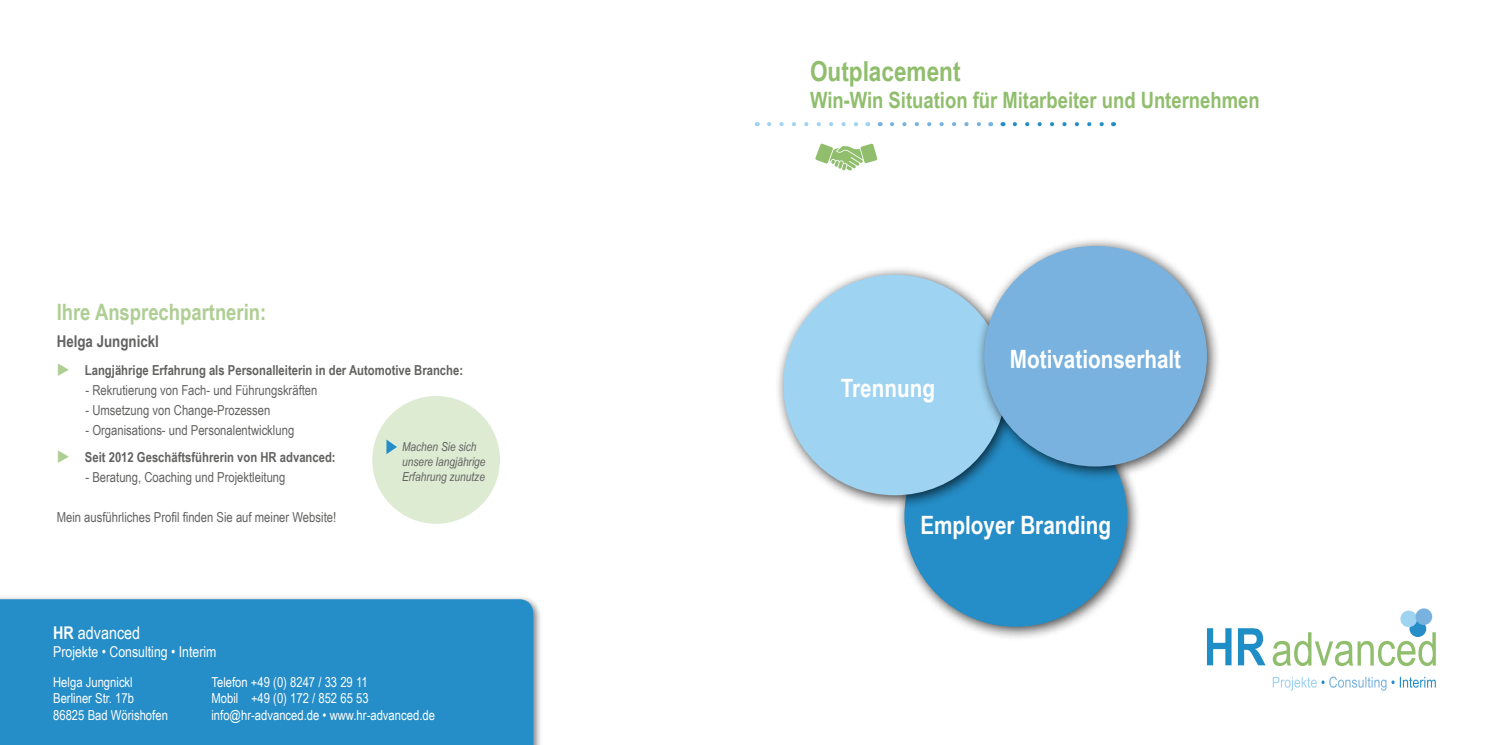
<style>
.page{position:relative;width:1489px;height:745px;background:#fff}
.page>*{position:absolute;margin:0;border:0;box-sizing:border-box;transform-origin:0 0}
.t1{font:700 27.5px "Arial Narrow";color:#90be6d}
.t2{font:700 25.25px "Arial Narrow";color:#fff}
.t3{font:700 22.5px "Arial Narrow";color:#90be6d}
.t4{font:700 22.5px "Arial Narrow";color:#aece93}
.t5{font:17.5px "Arial Narrow";color:#fff}
.t6{font:700 16.25px "Arial Narrow";color:#626261}
.t7{font:15px "Arial Narrow";color:#fff}
.t8{font:13.75px "Arial Narrow";color:#626261}
.t9{font:13.75px/16.5px "Arial Narrow";color:#fff}
.t10{font:700 13.75px "Arial Narrow";color:#626261}
.t11{font:italic 12.38px/14.9px "Arial Narrow";color:#626261}
.s1{color:#aece93}
.s2{font-weight:700}
</style>
<div class="page">
<div style="left:895px;top:396px;width:246px;height:244px;background:#000;opacity:.75"></div>
<div style="left:904px;top:406px;width:223px;height:220px;background:#258dc7;border-radius:50%"></div>
<svg style="left:1207px;top:628px;width:24px;height:37px"></svg>
<svg style="left:1238px;top:628px;width:27px;height:37px"></svg>
<svg style="left:1272px;top:631px;width:163px;height:34px"></svg>
<div style="left:1409px;top:620px;width:16px;height:16px;background:#258dc7;border-radius:50%"></div>
<div style="left:1400px;top:610px;width:16px;height:16px;background:#9ed3f1;border-radius:50%"></div>
<div style="left:1415px;top:608px;width:16px;height:16px;background:#79b2de;border-radius:50%"></div>
<svg style="left:1272px;top:676px;width:163px;height:14px"></svg>
<div style="left:773px;top:265px;width:247px;height:244px;background:#000;opacity:.75"></div>
<div style="left:783px;top:274px;width:223px;height:221px;background:#9ed3f1;border-radius:50%"></div>
<div style="left:974px;top:236px;width:246px;height:244px;background:#000;opacity:.75"></div>
<div style="left:984px;top:246px;width:222px;height:220px;background:#79b2de;border-radius:50%"></div>
<svg style="left:769px;top:122px;width:89px;height:4px"></svg>
<svg style="left:891px;top:122px;width:90px;height:4px"></svg>
<svg style="left:1014px;top:122px;width:90px;height:4px"></svg>
<div style="left:0;top:594px;width:543px;height:150px;background:#000;opacity:.5"></div>
<div style="left:0;top:599px;width:533px;height:145px;background:#258dc7"></div>
<svg style="left:815px;top:143px;width:62px;height:28px"></svg>
<div style="left:372px;top:395px;width:128px;height:128px;background:#ddebd3;border-radius:50%"></div>
<svg style="left:386px;top:439px;width:11px;height:15px"></svg>
<h1 class="t1" style="left:810px;top:55px;width:152px">Outplacement</h1>
<h3 class="t3" style="left:810px;top:87px;width:451px">Win-Win Situation für Mitarbeiter und Unternehmen</h3>
<h3 class="t4" style="left:57px;top:298px;width:211px">Ihre Ansprechpartnerin:</h3>
<p class="t6" style="left:57px;top:331px;width:104px">Helga Jungnickl</p>
<p class="t10" style="left:57px;top:361px;width:408px"><span class="s1">◆</span> Langjährige Erfahrung als Personalleiterin in der Automotive Branche:</p>
<p class="t8" style="left:85px;top:381px;width:233px">- Rekrutierung von Fach- und Führungskräften</p>
<p class="t8" style="left:85px;top:401px;width:186px">- Umsetzung von Change-Prozessen</p>
<p class="t8" style="left:85px;top:421px;width:210px">- Organisations- und Personalentwicklung</p>
<p class="t10" style="left:57px;top:449px;width:280px"><span class="s1">◆</span> Seit 2012 Geschäftsführerin von HR advanced:</p>
<p class="t8" style="left:85px;top:469px;width:201px">- Beratung, Coaching und Projektleitung</p>
<p class="t8" style="left:57px;top:509px;width:281px">Mein ausführliches Profil finden Sie auf meiner Website!</p>
<h2 class="t2" style="left:920px;top:510px;width:192px">Employer Branding</h2>
<h2 class="t2" style="left:1009px;top:344px;width:173px">Motivationserhalt</h2>
<h2 class="t2" style="left:840px;top:373px;width:96px">Trennung</h2>
<p class="t11" style="left:402px;top:439px;width:85px">Machen Sie sich unsere langjährige<br>Erfahrung zunutze</p>
<p class="t5" style="left:53px;top:622px;width:88px"><span class="s2">HR</span> advanced</p>
<p class="t7" style="left:53px;top:643px;width:165px">Projekte • Consulting • Interim</p>
<p class="t9" style="left:53px;top:673px;width:116px">Helga Jungnickl<br>Berliner Str. 17b<br>86825 Bad Wörishofen</p>
<p class="t9" style="left:211px;top:673px;width:225px">Telefon +49 (0) 8247 / 33 29 11<br>Mobil +49 (0) 172 / 852 65 53 info@hr-advanced.de • www.hr-advanced.de</p>
</div>
